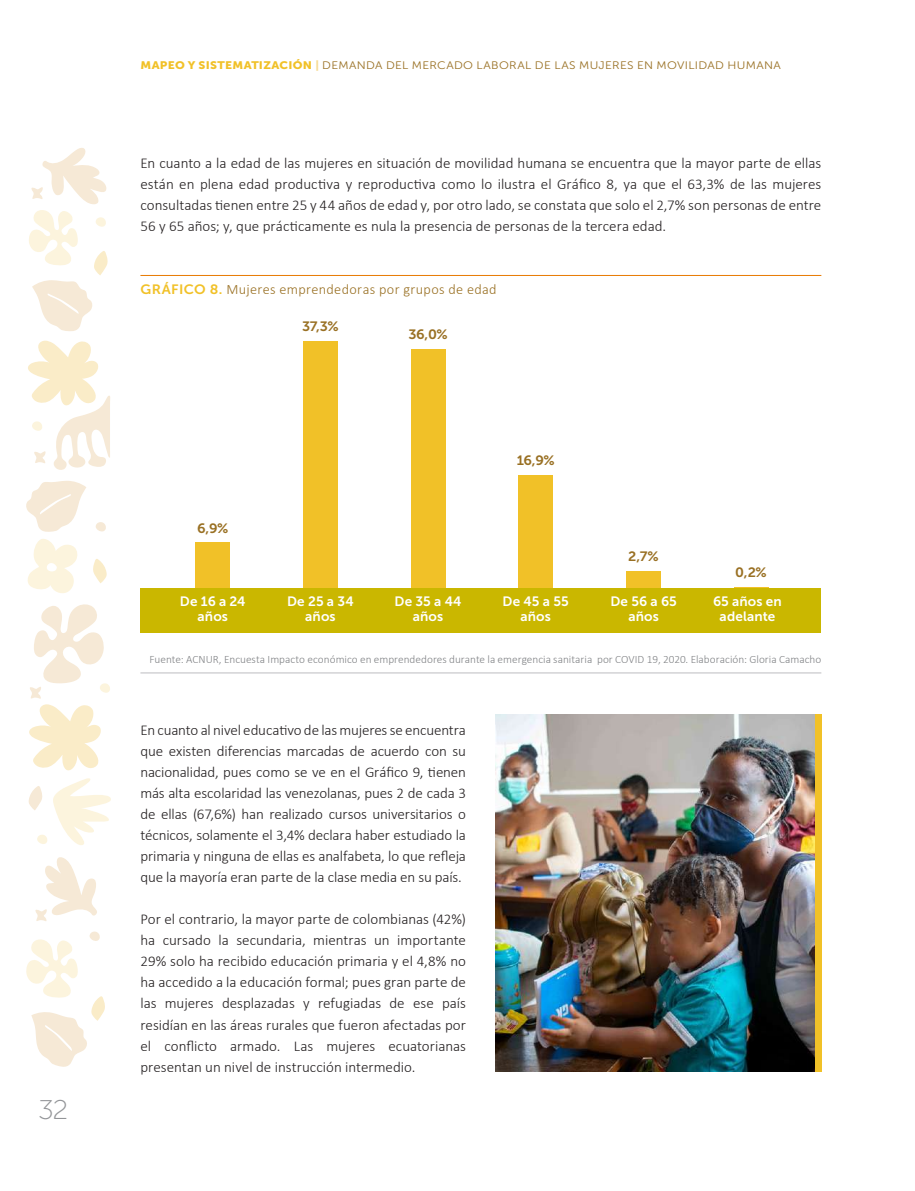
<style>
.page{position:relative;width:915px;height:1191px;background:#fff}
.page>*{position:absolute;margin:0;border:0;box-sizing:border-box;transform-origin:0 0}
.t1{font:27px "Museo Sans 100";color:#939598;scale:1.05 1}
.t2{font:300 15px/21px "Calibri";color:#231f20;text-align:justify}
.t3{font:300 14.25px "Calibri";letter-spacing:.025em;color:#997023}
.t4{font:13.5px/15px "Museo Sans 700";letter-spacing:.01em;color:#fff;text-align:center}
.t5{font:13.5px "Museo Sans 700";color:#997023;scale:1.05 1}
.t6{font:300 11.25px "Calibri";letter-spacing:.005em;color:#808285}
.t7{font:10.8px "Museo Sans 300";letter-spacing:.03em;color:#997023;scale:1.1 1}
.s1{font-family:"Museo Sans 900";color:#f1c128}
.s2{font-family:"Museo Sans 900";color:#f7dc96}
.s3{font-family:"Museo Sans 700";font-weight:400;font-size:13.5px;color:#f1c128}
</style>
<div class="page">
<svg style="left:93px;top:559px;width:14px;height:24px"></svg>
<svg style="left:27px;top:539px;width:51px;height:54px"></svg>
<svg style="left:26px;top:481px;width:60px;height:51px"></svg>
<svg style="left:29px;top:778px;width:82px;height:67px"></svg>
<svg style="left:26px;top:931px;width:79px;height:136px"></svg>
<svg style="left:95px;top:522px;width:11px;height:10px"></svg>
<svg style="left:35px;top:857px;width:62px;height:64px"></svg>
<svg style="left:29px;top:604px;width:81px;height:167px"></svg>
<svg style="left:28px;top:341px;width:82px;height:129px"></svg>
<svg style="left:29px;top:148px;width:79px;height:183px"></svg>
<hr style="left:140px;top:275px;width:681px;height:1px;background:#e87a00">
<hr style="left:140px;top:672px;width:681px;height:1px;background:#bcbdc0">
<div style="left:196px;top:542px;width:34px;height:47px;background:#f1c128"></div>
<div style="left:411px;top:349px;width:34px;height:240px;background:#f1c128"></div>
<div style="left:518px;top:475px;width:34px;height:114px;background:#f1c128"></div>
<div style="left:626px;top:571px;width:34px;height:18px;background:#f1c128"></div>
<hr style="left:733px;top:587px;width:34px;height:2px;background:#f1c128">
<div style="left:303px;top:341px;width:34px;height:248px;background:#f1c128"></div>
<img style="left:495px;top:714px;width:319px;height:357px">
<div style="left:814px;top:714px;width:7px;height:357px;background:#f1c128"></div>
<div style="left:140px;top:588px;width:681px;height:45px;background:#cab700"></div>
<h1 class="t1" style="left:38px;top:1095px;width:30px">32</h1>
<p class="t7" style="left:140px;top:59px;width:583px"><span class="s1">MAPEO Y SISTEMATIZACIÓN</span> <span class="s2">|</span> DEMANDA DEL MERCADO LABORAL DE LAS MUJERES EN MOVILIDAD HUMANA</p>
<p class="t2" style="left:140px;top:152px;width:682px">En cuanto a la edad de las mujeres en situación de movilidad humana se encuentra que la mayor parte de ellas están en plena edad productiva y reproductiva como lo ilustra el Gráfico 8, ya que el 63,3% de las mujeres consultadas tienen entre 25 y 44 años de edad y, por otro lado, se constata que solo el 2,7% son personas de entre 56 y 65 años; y, que prácticamente es nula la presencia de personas de la tercera edad.</p>
<p class="t3" style="left:140px;top:281px;width:357px"><span class="s3">GRÁFICO 8.</span> Mujeres emprendedoras por grupos de edad</p>
<p class="t5" style="left:197px;top:520px;width:31px">6,9%</p>
<p class="t5" style="left:302px;top:319px;width:36px">37,3%</p>
<p class="t5" style="left:408px;top:327px;width:39px">36,0%</p>
<p class="t5" style="left:516px;top:453px;width:38px">16,9%</p>
<p class="t5" style="left:628px;top:549px;width:31px">2,7%</p>
<p class="t5" style="left:735px;top:564px;width:31px">0,2%</p>
<p class="t4" style="left:180px;top:594px;width:67px">De 16 a 24 años</p>
<p class="t4" style="left:287px;top:594px;width:68px">De 25 a 34 años</p>
<p class="t4" style="left:394px;top:594px;width:69px">De 35 a 44 años</p>
<p class="t4" style="left:502px;top:594px;width:68px">De 45 a 55 años</p>
<p class="t4" style="left:610px;top:594px;width:68px">De 56 a 65 años</p>
<p class="t4" style="left:712px;top:594px;width:70px">65 años en adelante</p>
<p class="t6" style="left:149px;top:652px;width:673px">Fuente: ACNUR, Encuesta Impacto económico en emprendedores durante la emergencia sanitaria por COVID 19, 2020. Elaboración: Gloria Camacho</p>
<p class="t2" style="left:140px;top:719px;width:327px">En cuanto al nivel educativo de las mujeres se encuentra que existen diferencias marcadas de acuerdo con su nacionalidad, pues como se ve en el Gráfico 9, tienen más alta escolaridad las venezolanas, pues 2 de cada 3 de ellas (67,6%) han realizado cursos universitarios o técnicos, solamente el 3,4% declara haber estudiado la primaria y ninguna de ellas es analfabeta, lo que refleja que la mayoría eran parte de la clase media en su país.</p>
<p class="t2" style="left:140px;top:908px;width:327px">Por el contrario, la mayor parte de colombianas (42%) ha cursado la secundaria, mientras un importante 29% solo ha recibido educación primaria y el 4,8% no ha accedido a la educación formal; pues gran parte de las mujeres desplazadas y refugiadas de ese país residían en las áreas rurales que fueron afectadas por el conflicto armado. Las mujeres ecuatorianas presentan un nivel de instrucción intermedio.</p>
</div>
